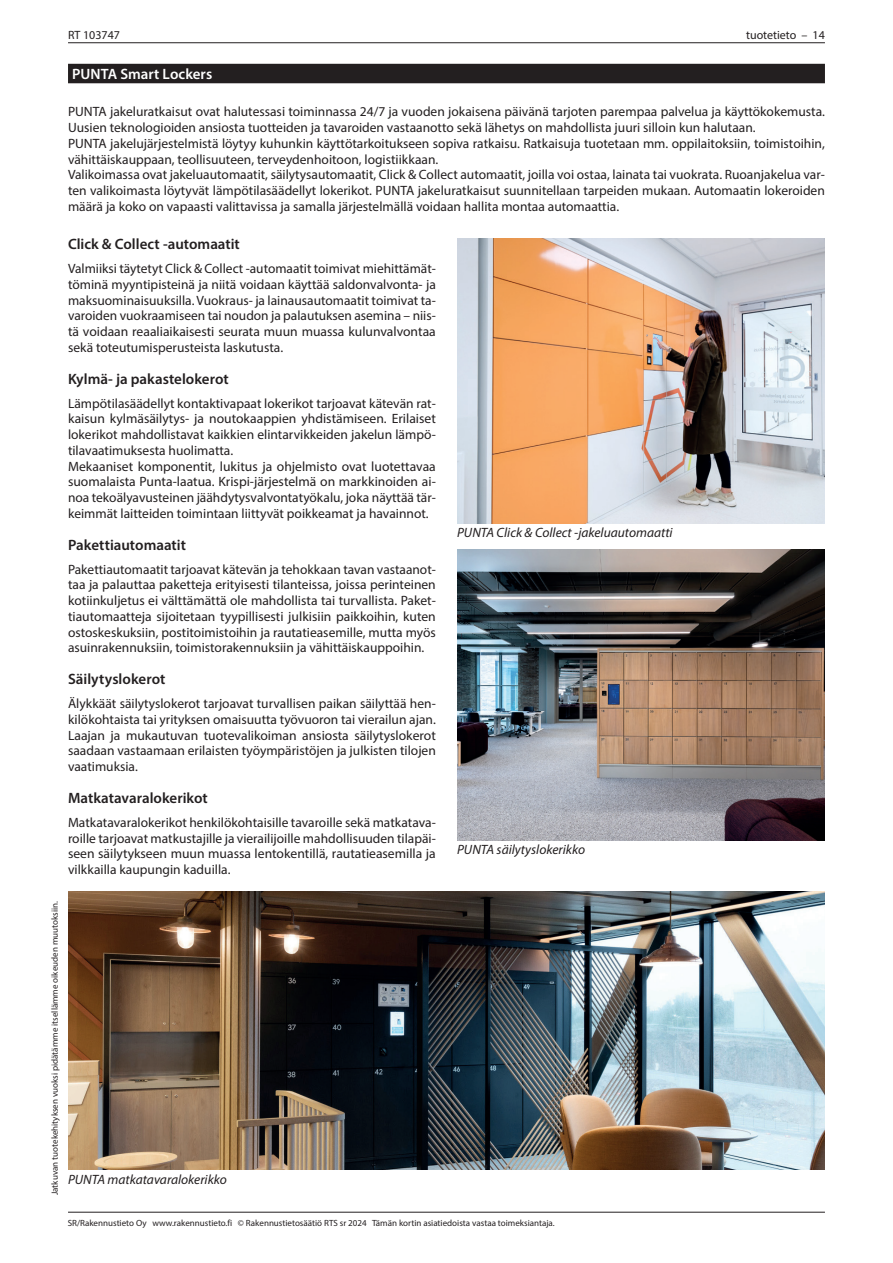
<style>
.page{position:relative;width:893px;height:1263px;background:#fff}
.page>*{position:absolute;margin:0;border:0;box-sizing:border-box;transform-origin:0 0}
.t1{font:600 15px "Myriad Pro";color:#231f20}
.t2{font:600 15px "Myriad Pro";color:#fff}
.t3{font:13.5px/15.8px "Myriad Pro";color:#231f20;text-align:justify}
.t4{font:italic 13.5px "Myriad Pro";color:#231f20}
.t5{font:12px "Myriad Pro";color:#231f20}
.t6{font:9px "Myriad Pro";color:#231f20}
</style>
<div class="page">
<hr style="left:68px;top:1212px;width:757px;height:1px;background:#231f20">
<hr style="left:68px;top:42px;width:757px;height:1px;background:#231f20">
<div style="left:68px;top:64px;width:757px;height:19px;background:#231f20"></div>
<img style="left:457px;top:238px;width:368px;height:285px">
<img style="left:457px;top:550px;width:368px;height:290px">
<img style="left:68px;top:892px;width:757px;height:278px">
<p class="t5" style="left:68px;top:27px;width:54px">RT 103747</p>
<p class="t5" style="left:746px;top:27px;width:80px">tuotetieto – 14</p>
<p class="t2" style="left:72px;top:64px;width:142px">PUNTA Smart Lockers</p>
<p class="t3" style="left:68px;top:104px;width:758px;text-align:left">PUNTA jakeluratkaisut ovat halutessasi toiminnassa 24/7 ja vuoden jokaisena päivänä tarjoten parempaa palvelua ja käyttökokemusta.<br>Uusien teknologioiden ansiosta tuotteiden ja tavaroiden vastaanotto sekä lähetys on mahdollista juuri silloin kun halutaan.<br>PUNTA jakelujärjestelmistä löytyy kuhunkin käyttötarkoitukseen sopiva ratkaisu. Ratkaisuja tuotetaan mm. oppilaitoksiin, toimistoihin, vähittäiskauppaan, teollisuuteen, terveydenhoitoon, logistiikkaan.<br>Valikoimassa ovat jakeluautomaatit, säilytysautomaatit, Click &amp; Collect automaatit, joilla voi ostaa, lainata tai vuokrata. Ruoanjakelua var&shy;ten valikoimasta löytyvät lämpötilasäädellyt lokerikot. PUNTA jakeluratkaisut suunnitellaan tarpeiden mukaan. Automaatin lokeroiden määrä ja koko on vapaasti valittavissa ja samalla järjestelmällä voidaan hallita montaa automaattia.</p>
<p class="t1" style="left:68px;top:235px;width:173px">Click &amp; Collect -automaatit</p>
<p class="t3" style="left:68px;top:260px;width:369px">Valmiiksi täytetyt Click &amp; Collect -automaatit toimivat miehittämät&shy;töminä myyntipisteinä ja niitä voidaan käyttää saldonvalvonta- ja maksuominaisuuksilla. Vuokraus- ja lainausautomaatit toimivat ta&shy;varoiden vuokraamiseen tai noudon ja palautuksen asemina – niis&shy;tä voidaan reaaliaikaisesti seurata muun muassa kulunvalvontaa sekä toteutumisperusteista laskutusta.</p>
<p class="t1" style="left:68px;top:369px;width:162px">Kylmä- ja pakastelokerot</p>
<p class="t3" style="left:68px;top:395px;width:369px;text-align:left">Lämpötilasäädellyt kontaktivapaat lokerikot tarjoavat kätevän rat&shy;kaisun kylmäsäilytys- ja noutokaappien yhdistämiseen. Erilaiset lokerikot mahdollistavat kaikkien elintarvikkeiden jakelun lämpö&shy;tilavaatimuksesta huolimatta.<br>Mekaaniset komponentit, lukitus ja ohjelmisto ovat luotettavaa suomalaista Punta-laatua. Krispi-järjestelmä on markkinoiden ai&shy;noa tekoälyavusteinen jäähdytysvalvontatyökalu, joka näyttää tär&shy;keimmät laitteiden toimintaan liittyvät poikkeamat ja havainnot.</p>
<p class="t1" style="left:68px;top:535px;width:119px">Pakettiautomaatit</p>
<p class="t3" style="left:68px;top:561px;width:369px">Pakettiautomaatit tarjoavat kätevän ja tehokkaan tavan vastaanot&shy;taa ja palauttaa paketteja erityisesti tilanteissa, joissa perinteinen kotiinkuljetus ei välttämättä ole mahdollista tai turvallista. Paket&shy;tiautomaatteja sijoitetaan tyypillisesti julkisiin paikkoihin, kuten ostoskeskuksiin, postitoimistoihin ja rautatieasemille, mutta myös asuinrakennuksiin, toimistorakennuksiin ja vähittäiskauppoihin.</p>
<p class="t1" style="left:68px;top:670px;width:99px">Säilytyslokerot</p>
<p class="t3" style="left:68px;top:695px;width:369px">Älykkäät säilytyslokerot tarjoavat turvallisen paikan säilyttää hen&shy;kilökohtaista tai yrityksen omaisuutta työvuoron tai vierailun ajan.<br>Laajan ja mukautuvan tuotevalikoiman ansiosta säilytyslokerot saadaan vastaamaan erilaisten työympäristöjen ja julkisten tilojen vaatimuksia.</p>
<p class="t1" style="left:68px;top:789px;width:141px">Matkatavaralokerikot</p>
<p class="t3" style="left:68px;top:814px;width:369px">Matkatavaralokerikot henkilökohtaisille tavaroille sekä matkatava&shy;roille tarjoavat matkustajille ja vierailijoille mahdollisuuden tilapäi&shy;seen säilytykseen muun muassa lentokentillä, rautatieasemilla ja vilkkailla kaupungin kaduilla.</p>
<p class="t4" style="left:457px;top:525px;width:217px">PUNTA Click &amp; Collect -jakeluautomaatti</p>
<p class="t4" style="left:457px;top:841px;width:129px">PUNTA säilytyslokerikko</p>
<p class="t6" style="left:49px;top:1195px;width:295px;rotate:-90deg">Jatkuvan tuotekehityksen vuoksi pidätämme itsellämme oikeuden muutoksiin.</p>
<p class="t4" style="left:68px;top:1171px;width:160px">PUNTA matkatavaralokerikko</p>
<p class="t6" style="left:68px;top:1217px;width:488px">SR/Rakennustieto Oy www.rakennustieto.fi © Rakennustietosäätiö RTS sr 2024 Tämän kortin asiatiedoista vastaa toimeksiantaja.</p>
</div>
